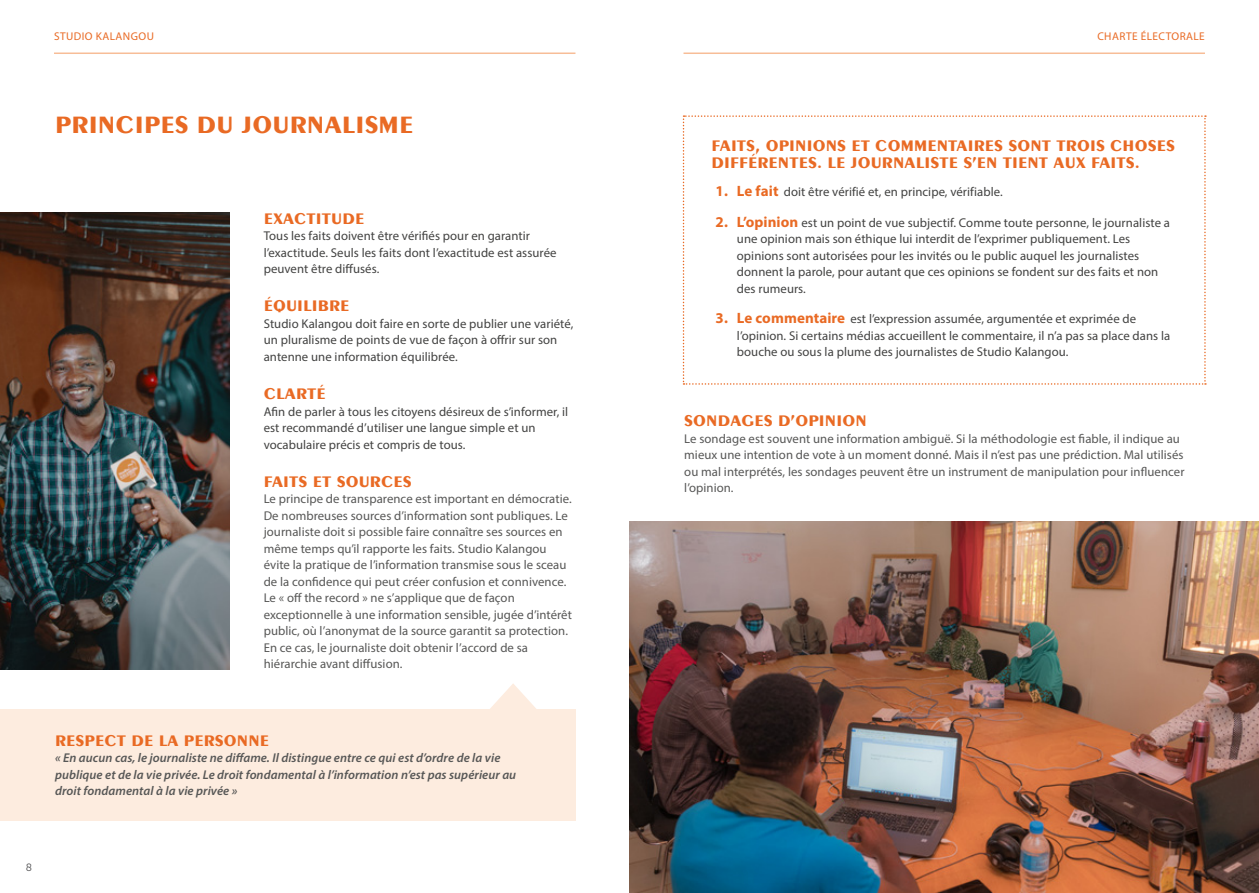
<style>
.page{position:relative;width:1259px;height:893px;background:#fff}
.page>*{position:absolute;margin:0;border:0;box-sizing:border-box;transform-origin:0 0}
.t1{font:700 25.5px "Peignot";letter-spacing:.01em;color:#e96a24}
.t2{font:700 16.5px/16.5px "Peignot";letter-spacing:.01em;color:#e96a24}
.t3{font:12.75px/16.5px "Myriad Pro";letter-spacing:.005em;color:#424241}
.t4{font:12.75px/16.5px "Myriad Pro";letter-spacing:.005em;color:#575756}
.t5{font:italic 600 12.75px/16.5px "Myriad Pro";letter-spacing:.005em;color:#575756}
.t6{font:11.25px "Myriad Pro";letter-spacing:.04em;color:#e96a24}
.t7{font:10.5px "Museo Sans 300";color:#4d4d4f}
.s1{font-weight:700;font-size:15px;color:#e96a24}
</style>
<div class="page">
<hr style="left:54px;top:53px;width:521px;height:1px;background:#f7bd97">
<hr style="left:683px;top:53px;width:522px;height:1px;background:#f7bd97">
<svg style="left:683px;top:115px;width:523px;height:270px"></svg>
<div style="left:0;top:709px;width:575px;height:112px;background:#fdecdf"></div>
<svg style="left:490px;top:683px;width:46px;height:26px"></svg>
<img style="left:0;top:212px;width:230px;height:457px">
<img style="left:629px;top:522px;width:630px;height:371px">
<p class="t6" style="left:54px;top:29px;width:101px">STUDIO KALANGOU</p>
<p class="t6" style="left:1097px;top:29px;width:109px">CHARTE ÉLECTORALE</p>
<h1 class="t1" style="left:55px;top:110px;width:360px">PRINCIPES DU JOURNALISME</h1>
<p class="t2" style="left:264px;top:210px;width:102px">EXACTITUDE</p>
<p class="t3" style="left:264px;top:227px;width:294px">Tous les faits doivent être vérifiés pour en garantir l’exactitude. Seuls les faits dont l’exactitude est assurée peuvent être diffusés.</p>
<p class="t2" style="left:264px;top:298px;width:87px">ÉQUILIBRE</p>
<p class="t3" style="left:264px;top:315px;width:311px">Studio Kalangou doit faire en sorte de publier une variété, un pluralisme de points de vue de façon à offrir sur son antenne une information équilibrée.</p>
<p class="t2" style="left:264px;top:385px;width:63px">CLARTÉ</p>
<p class="t3" style="left:264px;top:403px;width:306px">Afin de parler à tous les citoyens désireux de s’informer, il est recommandé d’utiliser une langue simple et un vocabulaire précis et compris de tous.</p>
<p class="t2" style="left:264px;top:473px;width:149px">FAITS ET SOURCES</p>
<p class="t4" style="left:264px;top:491px;width:310px">Le principe de transparence est important en démocratie.<br>De nombreuses sources d’information sont publiques. Le journaliste doit si possible faire connaître ses sources en même temps qu’il rapporte les faits. Studio Kalangou évite la pratique de l’information transmise sous le sceau de la confidence qui peut créer confusion et connivence.<br>Le « off the record » ne s’applique que de façon exceptionnelle à une information sensible, jugée d’intérêt public, où l’anonymat de la source garantit sa protection.<br>En ce cas, le journaliste doit obtenir l’accord de sa hiérarchie avant diffusion.</p>
<p class="t2" style="left:55px;top:732px;width:215px">RESPECT DE LA PERSONNE</p>
<p class="t5" style="left:55px;top:749px;width:463px">« En aucun cas, le journaliste ne diffame. Il distingue entre ce qui est d’ordre de la vie publique et de la vie privée. Le droit fondamental à l’information n’est pas supérieur au droit fondamental à la vie privée »</p>
<p class="t7" style="left:26px;top:862px;width:8px">8</p>
<p class="t2" style="left:711px;top:137px;width:465px">FAITS, OPINIONS ET COMMENTAIRES SONT TROIS CHOSES<br>DIFFÉRENTES. LE JOURNALISTE S’EN TIENT AUX FAITS.</p>
<p class="t3" style="left:715px;top:183px;width:288px"><span class="s1">1. Le fait</span> doit être vérifié et, en principe, vérifiable.</p>
<p class="t3" style="left:737px;top:214px;width:435px;text-indent:-21px"><span class="s1">2. L’opinion</span> est un point de vue subjectif. Comme toute personne, le journaliste a une opinion mais son éthique lui interdit de l’exprimer publiquement. Les opinions sont autorisées pour les invités ou le public auquel les journalistes donnent la parole, pour autant que ces opinions se fondent sur des faits et non des rumeurs.</p>
<p class="t3" style="left:737px;top:311px;width:435px;text-indent:-21px"><span class="s1">3. Le commentaire</span> est l’expression assumée, argumentée et exprimée de l’opinion. Si certains médias accueillent le commentaire, il n’a pas sa place dans la bouche ou sous la plume des journalistes de Studio Kalangou.</p>
<p class="t2" style="left:684px;top:413px;width:184px">SONDAGES D’OPINION</p>
<p class="t4" style="left:684px;top:430px;width:502px">Le sondage est souvent une information ambiguë. Si la méthodologie est fiable, il indique au mieux une intention de vote à un moment donné. Mais il n’est pas une prédiction. Mal utilisés ou mal interprétés, les sondages peuvent être un instrument de manipulation pour influencer l’opinion.</p>
</div>
